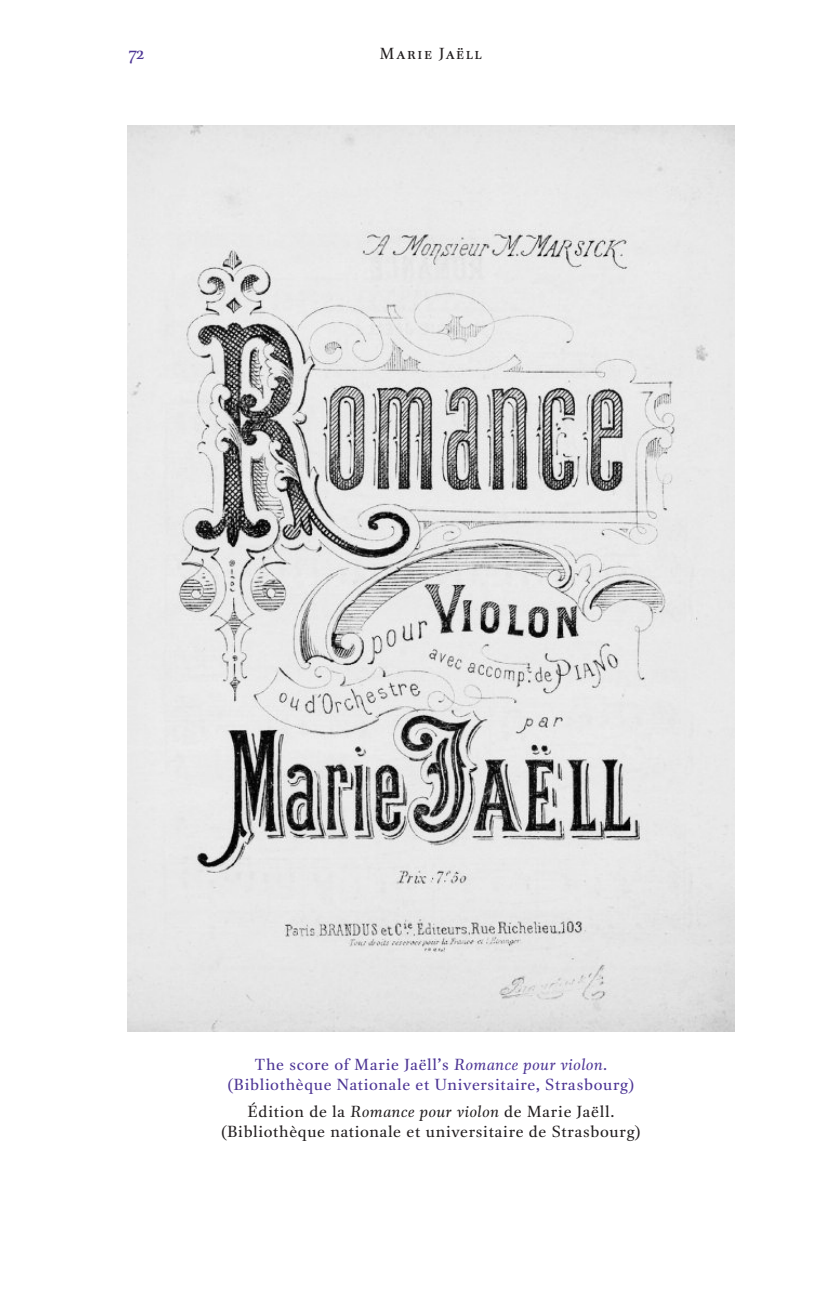
<style>
.page{position:relative;width:830px;height:1289px;background:#fff}
.page>*{position:absolute;margin:0;border:0;box-sizing:border-box;transform-origin:0 0}
.t1{font:18px "DTL Unico ST";color:#4d3595}
.t2{font:15.75px/20.2px "DTL Unico ST";letter-spacing:.05em;color:#231f20;text-align:center}
.t3{font:15.75px/20.2px "DTL Unico ST";letter-spacing:.05em;color:#4d3595;text-align:center}
.t4{font:15.75px "DTL Unico T Caps";letter-spacing:.1em;color:#231f20}
.s1{font-style:italic}
</style>
<div class="page">
<img style="left:128px;top:125px;width:605px;height:906px">
<p class="t1" style="left:129px;top:42px;width:17px">72</p>
<p class="t4" style="left:379px;top:44px;width:103px">Marie Jaëll</p>
<p class="t3" style="left:227px;top:1054px;width:408px">The score of Marie Jaëll’s <span class="s1">Romance pour violon</span>. (Bibliothèque Nationale et Universitaire, Strasbourg)</p>
<p class="t2" style="left:221px;top:1101px;width:421px">Édition de la <span class="s1">Romance pour violon</span> de Marie Jaëll. (Bibliothèque nationale et universitaire de Strasbourg)</p>
</div>
